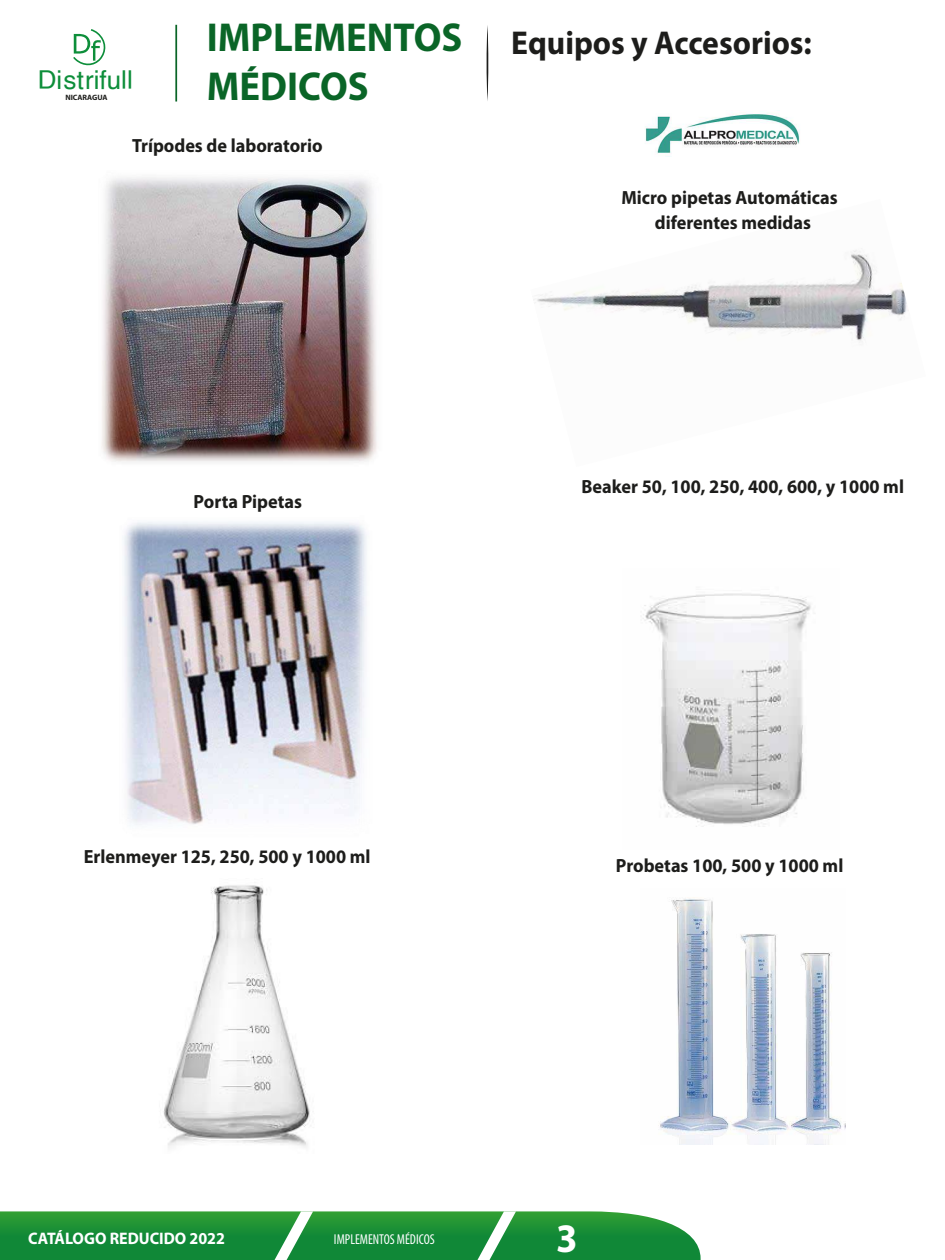
<style>
.page{position:relative;width:945px;height:1260px;background:#fff}
.page>*{position:absolute;margin:0;border:0;box-sizing:border-box;transform-origin:0 0}
.t1{font:700 40.6px/48.6px "Myriad Pro";color:#0a6527;scale:.95 1}
.t2{font:700 40.6px "Myriad Pro";color:#fff;scale:.95 1}
.t3{font:700 33.07px "Myriad Pro";color:#1d1d1b;scale:.95 1}
.t4{font:26.07px "Helvetica";color:#0d8e3a}
.t5{font:700 19.07px/25.2px "Myriad Pro";color:#1d1d1b;text-align:center;scale:.95 1}
.t6{font:700 16.8px "Myriad Pro";color:#fff;scale:.95 1}
.t7{font:condensed 14.35px "Myriad Pro";color:#fff;scale:.95 1}
.t8{font:700 7.7px "Myriad Pro";color:#1d1d1b}
</style>
<div class="page">
<img style="left:101px;top:177px;width:276px;height:285px">
<img style="left:643px;top:593px;width:168px;height:234px">
<img style="left:660px;top:897px;width:186px;height:247px">
<img style="left:533px;top:250px;width:374px;height:93px">
<img style="left:163px;top:885px;width:147px;height:263px">
<img style="left:124px;top:522px;width:243px;height:303px">
<img style="left:645px;top:114px;width:155px;height:43px">
<svg style="left:0;top:1211px;width:701px;height:49px;background:#299644"></svg>
<svg style="left:73px;top:29px;width:33px;height:37px"></svg>
<hr style="left:175px;top:25px;width:2px;height:77px;background:#0a6527">
<svg style="left:486px;top:25px;width:3px;height:76px"></svg>
<h3 class="t4" style="left:38px;top:59px;width:97px">Distrifull</h3>
<p class="t8" style="left:65px;top:93px;width:44px">NICARAGUA</p>
<h1 class="t1" style="left:207px;top:14px;width:270px">IMPLEMENTOS<br>MÉDICOS</h1>
<h2 class="t3" style="left:511px;top:24px;width:318px">Equipos y Accesorios:</h2>
<p class="t5" style="left:132px;top:133px;width:202px">Trípodes de laboratorio</p>
<p class="t5" style="left:194px;top:489px;width:116px">Porta Pipetas</p>
<p class="t5" style="left:84px;top:844px;width:303px">Erlenmeyer 125, 250, 500 y 1000 ml</p>
<p class="t5" style="left:621px;top:185px;width:229px">Micro pipetas Automáticas diferentes medidas</p>
<p class="t5" style="left:581px;top:475px;width:341px">Beaker 50, 100, 250, 400, 600, y 1000 ml</p>
<p class="t5" style="left:616px;top:853px;width:241px">Probetas 100, 500 y 1000 ml</p>
<p class="t6" style="left:28px;top:1229px;width:209px">CATÁLOGO REDUCIDO 2022</p>
<p class="t7" style="left:334px;top:1231px;width:108px">IMPLEMENTOS MÉDICOS</p>
<h1 class="t2" style="left:556px;top:1216px;width:24px">3</h1>
</div>
